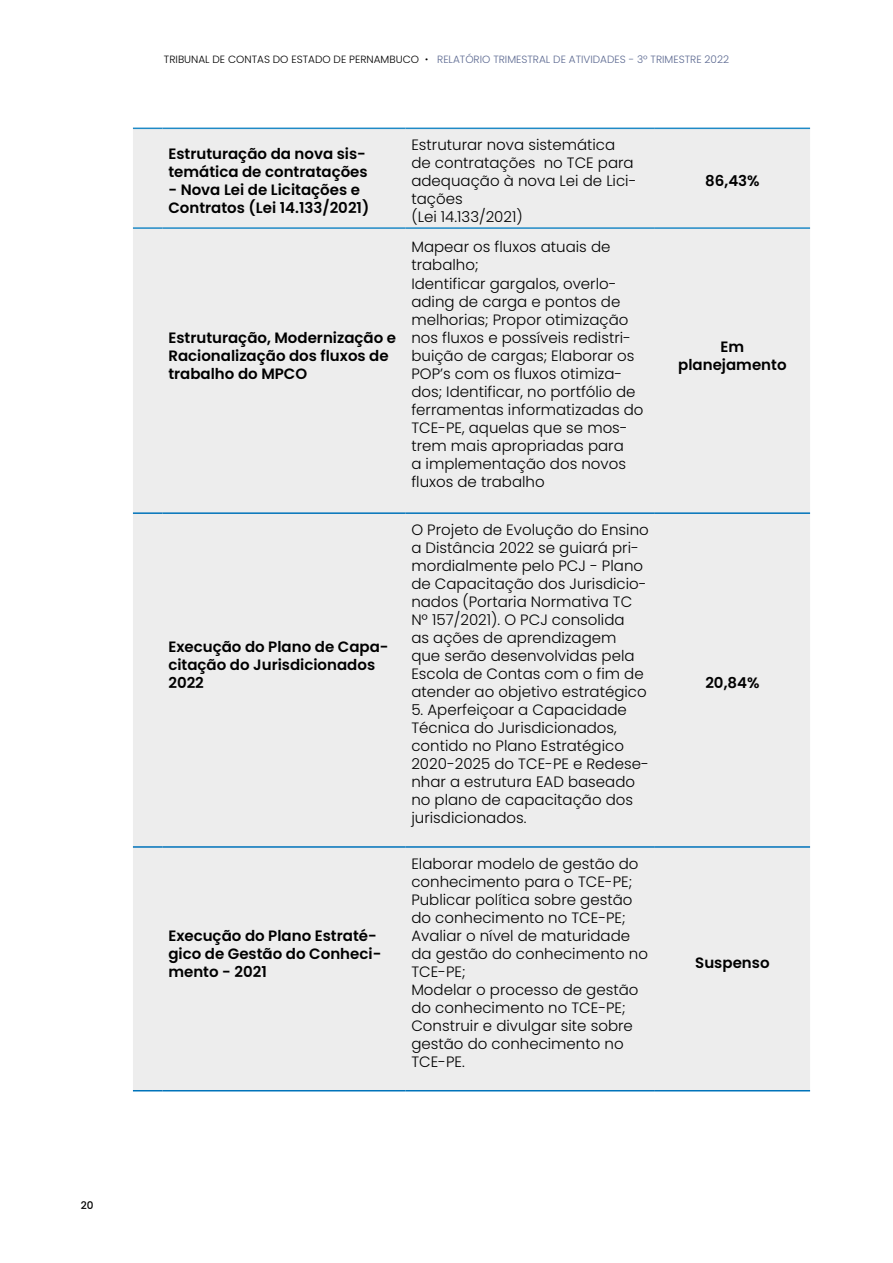
<style>
.page{position:relative;width:893px;height:1263px;background:#fff}
.page>*{position:absolute;margin:0;border:0;box-sizing:border-box;transform-origin:0 0}
.t1{font:300 15px/18px "Poppins";color:#000}
.t2{font:600 15px/18px "Poppins";color:#000}
.t3{font:300 10.5px "Poppins";color:#5c6991}
.t4{font:500 10.5px "Poppins";color:#000}
.s1{color:#000}
.s2{font-family:"Raleway";font-weight:500;color:#000}
</style>
<div class="page">
<div style="left:133px;top:129px;width:677px;height:961px;background:#ededed"></div>
<hr style="left:133px;top:227px;width:29px;height:2px;background:#1f8ac6">
<hr style="left:162px;top:227px;width:243px;height:2px;background:#1f8ac6">
<hr style="left:405px;top:227px;width:250px;height:2px;background:#1f8ac6">
<hr style="left:655px;top:227px;width:155px;height:2px;background:#1f8ac6">
<svg style="left:133px;top:128px;width:29px;height:1px"></svg>
<hr style="left:162px;top:128px;width:243px;height:1px;background:#1f8ac6">
<hr style="left:405px;top:128px;width:250px;height:1px;background:#1f8ac6">
<hr style="left:655px;top:128px;width:155px;height:1px;background:#1f8ac6">
<svg style="left:133px;top:1090px;width:29px;height:1px"></svg>
<hr style="left:162px;top:1090px;width:243px;height:1px;background:#0073ba">
<hr style="left:405px;top:1090px;width:250px;height:1px;background:#0073ba">
<hr style="left:655px;top:1090px;width:155px;height:1px;background:#0073ba">
<hr style="left:133px;top:512px;width:29px;height:2px;background:#0073ba">
<hr style="left:162px;top:512px;width:243px;height:2px;background:#0073ba">
<hr style="left:405px;top:512px;width:250px;height:2px;background:#0073ba">
<hr style="left:655px;top:512px;width:155px;height:2px;background:#0073ba">
<hr style="left:133px;top:846px;width:29px;height:2px;background:#0073ba">
<hr style="left:162px;top:846px;width:243px;height:2px;background:#0073ba">
<hr style="left:405px;top:846px;width:250px;height:2px;background:#0073ba">
<hr style="left:655px;top:846px;width:155px;height:2px;background:#0073ba">
<p class="t4" style="left:81px;top:1199px;width:14px">20</p>
<p class="t3" style="left:164px;top:53px;width:566px"><span class="s1">TRIBUNAL DE CONTAS DO ESTADO DE PERNAMBUCO</span> <span class="s2">•</span> RELATÓRIO TRIMESTRAL DE ATIVIDADES - 3º TRIMESTRE 2022</p>
<p class="t2" style="left:168px;top:145px;width:201px">Estruturação da nova sis&shy;temática de contratações</p>
<p class="t2" style="left:168px;top:181px;width:202px">- Nova Lei de Licitações e<br>Contratos (Lei 14.133/2021)</p>
<p class="t2" style="left:168px;top:328px;width:229px">Estruturação, Modernização e<br>Racionalização dos fluxos de trabalho do MPCO</p>
<p class="t2" style="left:168px;top:638px;width:222px">Execução do Plano de Capa&shy;citação do Jurisdicionados<br>2022</p>
<p class="t2" style="left:168px;top:926px;width:215px">Execução do Plano Estraté&shy;gico de Gestão do Conheci&shy;mento - 2021</p>
<p class="t1" style="left:411px;top:136px;width:227px">Estruturar nova sistemática de contratações no TCE para adequação à nova Lei de Lici&shy;tações<br>(Lei 14.133/2021)</p>
<p class="t1" style="left:411px;top:238px;width:234px">Mapear os fluxos atuais de trabalho;<br>Identificar gargalos, overlo&shy;ading de carga e pontos de melhorias; Propor otimização nos fluxos e possíveis redistri&shy;buição de cargas; Elaborar os<br>POP’s com os fluxos otimiza&shy;dos; Identificar, no portfólio de ferramentas informatizadas do<br>TCE-PE, aquelas que se mos&shy;trem mais apropriadas para<br>a implementação dos novos fluxos de trabalho</p>
<p class="t1" style="left:411px;top:521px;width:239px">O Projeto de Evolução do Ensino a Distância 2022 se guiará pri&shy;mordialmente pelo PCJ - Plano de Capacitação dos Jurisdicio&shy;nados (Portaria Normativa TC<br>Nº 157/2021). O PCJ consolida<br>as ações de aprendizagem que serão desenvolvidas pela<br>Escola de Contas com o fim de atender ao objetivo estratégico</p>
<p class="t1" style="left:411px;top:701px;width:239px">5. Aperfeiçoar a Capacidade<br>Técnica do Jurisdicionados, contido no Plano Estratégico<br>2020-2025 do TCE-PE e Redese&shy;nhar a estrutura EAD baseado no plano de capacitação dos jurisdicionados.</p>
<p class="t1" style="left:411px;top:854px;width:238px">Elaborar modelo de gestão do conhecimento para o TCE-PE;<br>Publicar política sobre gestão do conhecimento no TCE-PE;<br>Avaliar o nível de maturidade da gestão do conhecimento no<br>TCE-PE;<br>Modelar o processo de gestão do conhecimento no TCE-PE;<br>Construir e divulgar site sobre gestão do conhecimento no<br>TCE-PE.</p>
<p class="t2" style="left:705px;top:172px;width:56px">86,43%</p>
<p class="t2" style="left:678px;top:337px;width:110px;text-align:center">Em planejamento</p>
<p class="t2" style="left:705px;top:674px;width:56px">20,84%</p>
<p class="t2" style="left:695px;top:953px;width:76px">Suspenso</p>
</div>
